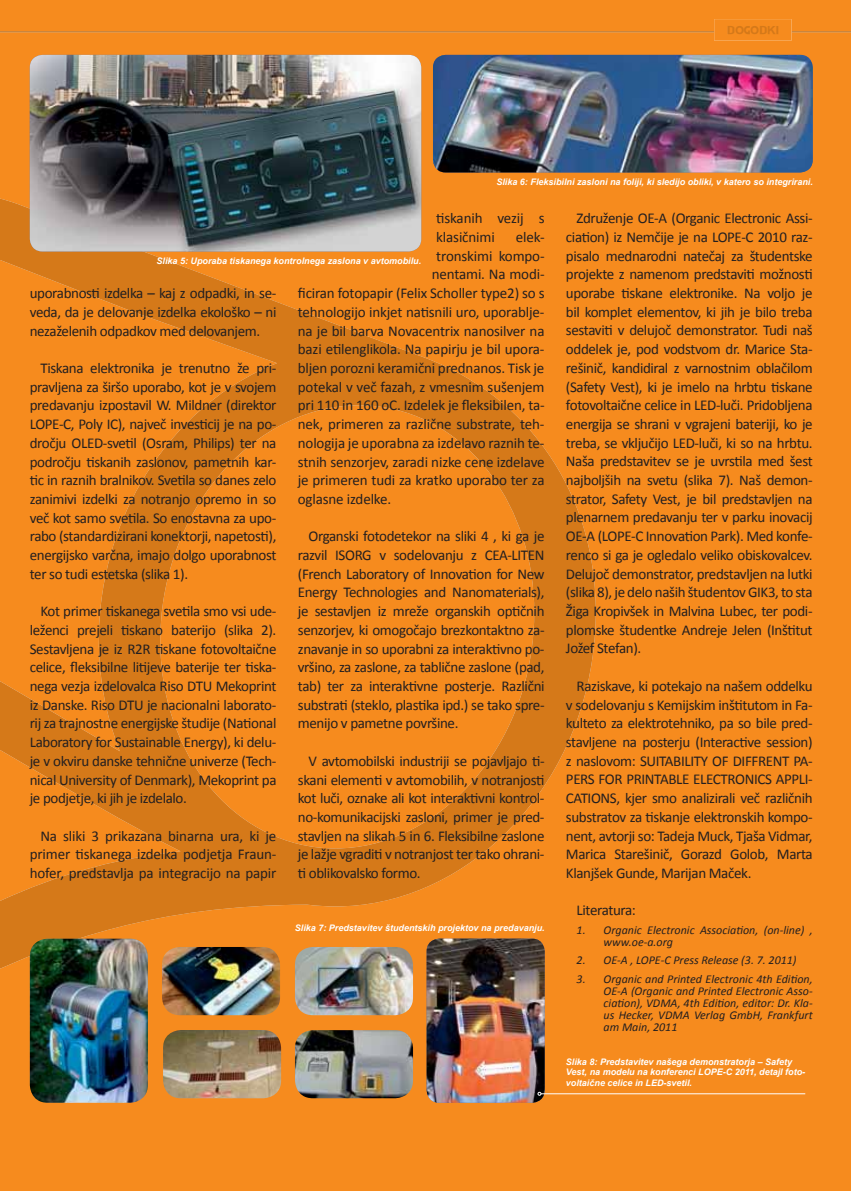
<style>
.page{position:relative;width:851px;height:1191px;background:#fff}
.page>*{position:absolute;margin:0;border:0;box-sizing:border-box;transform-origin:0 0}
.t1{font:15px/18.8px "Calibri";letter-spacing:-.02em;color:#231f20;text-align:justify}
.t2{font:italic 12px/12px "Calibri";color:#231f20}
.t3{font:12px "New WGL4 Font";color:#d57919}
.t4{font:italic 700 9px/10.8px "Arial";color:#fff}
</style>
<div class="page">
<div style="left:0;top:0;width:850px;height:1191px;background:#f68b1e"></div>
<hr style="left:791px;top:32px;width:59px;height:1px;background:#b66711">
<hr style="left:0;top:32px;width:714px;height:1px;background:#b66711">
<svg style="left:0;top:1113px;width:1px;height:78px"></svg>
<svg style="left:714px;top:19px;width:77px;height:22px"></svg>
<div style="left:727px;top:26px;width:51px;height:8px;background:#f68b1e"></div>
<svg style="left:0;top:194px;width:595px;height:784px;background:#eb851c"></svg>
<img style="left:30px;top:55px;width:391px;height:196px;border-radius:13px">
<img style="left:433px;top:55px;width:379px;height:117px;border-radius:13px">
<img style="left:30px;top:938px;width:118px;height:165px;border-radius:18px">
<img style="left:295px;top:1030px;width:118px;height:68px;border-radius:18px">
<img style="left:163px;top:1030px;width:118px;height:68px;border-radius:18px">
<img style="left:162px;top:947px;width:118px;height:68px;border-radius:18px">
<img style="left:295px;top:947px;width:118px;height:68px;border-radius:18px">
<img style="left:426px;top:938px;width:118px;height:165px;border-radius:13px">
<hr style="left:541px;top:1093px;width:264px;height:1px;background:#fff">
<svg style="left:537px;top:1092px;width:4px;height:3px"></svg>
<p class="t3" style="left:726px;top:26px;width:53px">DOGODKI</p>
<p class="t4" style="left:496px;top:176px;width:318px">Slika 6: Fleksibilni zasloni na foliji, ki sledijo obliki, v katero so integrirani.</p>
<p class="t1" style="left:436px;top:210px;width:110px">tiskanih vezij s klasičnimi</p>
<p class="t1" style="left:516px;top:229px;width:30px">elek-</p>
<p class="t1" style="left:436px;top:248px;width:110px">tronskimi kompo-</p>
<p class="t1" style="left:431px;top:266px;width:114px">nentami. Na modi-</p>
<p class="t1" style="left:298px;top:285px;width:248px">ficiran fotopapir (Felix Scholler type2) so s</p>
<p class="t1" style="left:298px;top:304px;width:248px">tehnologijo inkjet natisnili uro, uporablje-</p>
<p class="t1" style="left:298px;top:322px;width:248px">na je bil barva Novacentrix nanosilver na</p>
<p class="t1" style="left:298px;top:341px;width:248px">bazi etilenglikola. Na papirju je bil upora-</p>
<p class="t1" style="left:298px;top:360px;width:248px">bljen porozni keramični prednanos. Tisk je</p>
<p class="t1" style="left:298px;top:378px;width:248px">potekal v več fazah, z vmesnim sušenjem</p>
<p class="t1" style="left:298px;top:397px;width:248px">pri 110 in 160 oC. Izdelek je fleksibilen, ta-</p>
<p class="t1" style="left:298px;top:416px;width:248px">nek, primeren za različne substrate, teh-</p>
<p class="t1" style="left:298px;top:435px;width:248px">nologija je uporabna za izdelavo raznih te-</p>
<p class="t1" style="left:298px;top:453px;width:248px">stnih senzorjev, zaradi nizke cene izdelave</p>
<p class="t1" style="left:298px;top:472px;width:248px">je primeren tudi za kratko uporabo ter za</p>
<p class="t1" style="left:298px;top:491px;width:95px">oglasne izdelke.</p>
<p class="t1" style="left:298px;top:528px;width:248px;text-indent:11px">Organski fotodetekor na sliki 4 , ki ga je razvil ISORG v sodelovanju z CEA-LITEN (French Laboratory of Innovation for New Energy Technologies and Nanomaterials), je sestavljen iz mreže organskih optičnih senzorjev, ki omogočajo brezkontaktno za&shy;znavanje in so uporabni za interaktivno po&shy;vršino, za zaslone, za tablične zaslone (pad, tab) ter za interaktivne posterje. Različni substrati (steklo, plastika ipd.) se tako spre&shy;menijo v pametne površine.</p>
<p class="t1" style="left:298px;top:753px;width:248px;text-indent:11px">V avtomobilski industriji se pojavljajo ti&shy;skani elementi v avtomobilih, v notranjosti kot luči, oznake ali kot interaktivni kontrol&shy;no-komunikacijski zasloni, primer je pred&shy;stavljen na slikah 5 in 6. Fleksibilne zaslone je lažje vgraditi v notranjost ter tako ohrani&shy;ti oblikovalsko formo.</p>
<p class="t4" style="left:156px;top:256px;width:266px">Slika 5: Uporaba tiskanega kontrolnega zaslona v avtomobilu.</p>
<p class="t1" style="left:30px;top:285px;width:248px">uporabnosti izdelka – kaj z odpadki, in se&shy;veda, da je delovanje izdelka ekološko – ni nezaželenih odpadkov med delovanjem.</p>
<p class="t1" style="left:30px;top:360px;width:248px;text-indent:11px">Tiskana elektronika je trenutno že pri&shy;pravljena za širšo uporabo, kot je v svojem predavanju izpostavil W. Mildner (direktor LOPE-C, Poly IC), največ investicij je na po&shy;dročju OLED-svetil (Osram, Philips) ter na področju tiskanih zaslonov, pametnih kar&shy;tic in raznih bralnikov. Svetila so danes zelo zanimivi izdelki za notranjo opremo in so več kot samo svetila. So enostavna za upo&shy;rabo (standardizirani konektorji, napetosti), energijsko varčna, imajo dolgo uporabnost ter so tudi estetska (slika 1).</p>
<p class="t1" style="left:30px;top:603px;width:248px;text-indent:11px">Kot primer tiskanega svetila smo vsi ude&shy;leženci prejeli tiskano baterijo (slika 2).<br>Sestavljena je iz R2R tiskane fotovoltaične celice, fleksibilne litijeve baterije ter tiska&shy;nega vezja izdelovalca Riso DTU Mekoprint iz Danske. Riso DTU je nacionalni laborato&shy;rij za trajnostne energijske študije (National Laboratory for Sustainable Energy), ki delu&shy;je v okviru danske tehnične univerze (Tech&shy;nical University of Denmark), Mekoprint pa je podjetje, ki jih je izdelalo.</p>
<p class="t1" style="left:30px;top:827px;width:248px;text-indent:11px">Na sliki 3 prikazana binarna ura, ki je primer tiskanega izdelka podjetja Fraun&shy;hofer, predstavlja pa integracijo na papir</p>
<p class="t4" style="left:295px;top:923px;width:251px">Slika 7: Predstavitev študentskih projektov na predavanju.</p>
<p class="t1" style="left:566px;top:210px;width:248px;text-indent:11px">Združenje OE-A (Organic Electronic Assi&shy;ciation) iz Nemčije je na LOPE-C 2010 raz&shy;pisalo mednarodni natečaj za študentske projekte z namenom predstaviti možnosti uporabe tiskane elektronike. Na voljo je bil komplet elementov, ki jih je bilo treba sestaviti v delujoč demonstrator. Tudi naš oddelek je, pod vodstvom dr. Marice Sta&shy;rešinič, kandidiral z varnostnim oblačilom (Safety Vest), ki je imelo na hrbtu tiskane fotovoltaične celice in LED-luči. Pridobljena energija se shrani v vgrajeni bateriji, ko je treba, se vključijo LED-luči, ki so na hrbtu.<br>Naša predstavitev se je uvrstila med šest najboljših na svetu (slika 7). Naš demon&shy;strator, Safety Vest, je bil predstavljen na plenarnem predavanju ter v parku inovacij OE-A (LOPE-C Innovation Park). Med konfe&shy;renco si ga je ogledalo veliko obiskovalcev.<br>Delujoč demonstrator, predstavljen na lutki (slika 8), je delo naših študentov GIK3, to sta Žiga Kropivšek in Malvina Lubec, ter podi&shy;plomske študentke Andreje Jelen (Inštitut Jožef Stefan).</p>
<p class="t1" style="left:566px;top:678px;width:248px;text-indent:11px">Raziskave, ki potekajo na našem oddelku v sodelovanju s Kemijskim inštitutom in Fa&shy;kulteto za elektrotehniko, pa so bile pred&shy;stavljene na posterju (Interactive session) z naslovom: SUITABILITY OF DIFFRENT PA-PERS FOR PRINTABLE ELECTRONICS APPLI-CATIONS, kjer smo analizirali več različnih substratov za tiskanje elektronskih kompo&shy;nent, avtorji so: Tadeja Muck, Tjaša Vidmar, Marica Starešinič, Gorazd Golob, Marta Klanjšek Gunde, Marijan Maček.</p>
<p class="t1" style="left:576px;top:902px;width:61px">Literatura:</p>
<p class="t2" style="left:603px;top:925px;width:210px;text-indent:-27px">1. Organic Electronic Association, (on-line) , www.oe-a.org</p>
<p class="t2" style="left:576px;top:955px;width:221px">2. OE-A , LOPE-C Press Release (3. 7. 2011)</p>
<p class="t2" style="left:603px;top:974px;width:210px;text-align:justify;text-indent:-27px">3. Organic and Printed Electronic 4th Edition, OE-A (Organic and Printed Electronic Asso&shy;ciation), VDMA, 4th Edition, editor: Dr. Kla&shy;us Hecker, VDMA Verlag GmbH, Frankfurt am Main, 2011</p>
<p class="t4" style="left:566px;top:1056px;width:241px">Slika 8: Predstavitev našega demonstratorja – Safety<br>Vest, na modelu na konferenci LOPE-C 2011, detajl foto&shy;voltaične celice in LED-svetil.</p>
</div>
